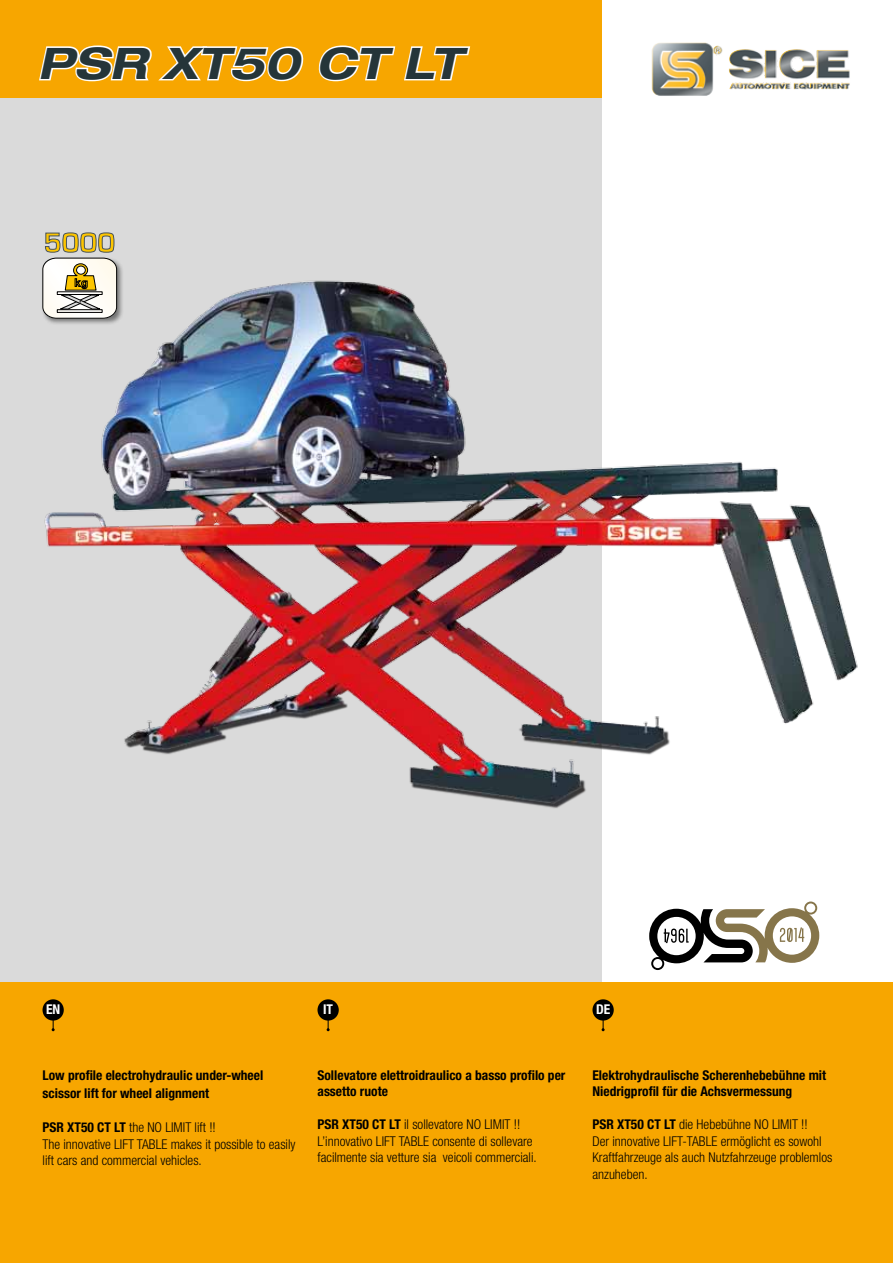
<style>
.page{position:relative;width:893px;height:1263px;background:#fff}
.page>*{position:absolute;margin:0;border:0;box-sizing:border-box;transform-origin:0 0}
.t1{font:italic 700 expanded 43.5px "Helvetica Neue LT Std";color:#253539}
.t2{font:300 condensed 13.5px/16.5px "Helvetica Neue LT Std";color:#000}
.t3{font:700 condensed 13.5px/16.5px "Helvetica Neue LT Std";color:#000}
.t4{font:700 condensed 13.5px "Helvetica Neue LT Std";color:#fff}
.s1{font-weight:700}
</style>
<div class="page">
<div style="left:0;top:21px;width:602px;height:1178px;background:#dadada"></div>
<div style="left:0;top:0;width:602px;height:98px;background:#f7a600"></div>
<div style="left:0;top:982px;width:893px;height:281px;background:#f7a600"></div>
<svg style="left:649px;top:901px;width:170px;height:69px"></svg>
<img style="left:652px;top:43px;width:198px;height:53px">
<svg style="left:39px;top:45px;width:265px;height:37px"></svg>
<svg style="left:318px;top:45px;width:153px;height:37px"></svg>
<svg style="left:45px;top:232px;width:70px;height:11px"></svg>
<img style="left:42px;top:243px;width:816px;height:565px">
<svg style="left:52px;top:1020px;width:3px;height:11px"></svg>
<div style="left:43px;top:999px;width:21px;height:21px;background:#000;border-radius:50%"></div>
<svg style="left:327px;top:1020px;width:3px;height:11px"></svg>
<div style="left:317px;top:999px;width:22px;height:21px;background:#000;border-radius:50%"></div>
<svg style="left:602px;top:1020px;width:3px;height:11px"></svg>
<div style="left:592px;top:999px;width:22px;height:21px;background:#000;border-radius:50%"></div>
<h1 class="t1" style="left:38px;top:36px;width:425px">PSR XT50 CT LT</h1>
<p class="t4" style="left:46px;top:1001px;width:16px">EN</p>
<p class="t4" style="left:323px;top:1001px;width:11px">IT</p>
<p class="t4" style="left:596px;top:1001px;width:16px">DE</p>
<p class="t3" style="left:43px;top:1066px;width:222px;line-height:18px">Low profile electrohydraulic under-wheel scissor lift for wheel alignment</p>
<p class="t2" style="left:43px;top:1119px;width:255px"><span class="s1">PSR XT50 CT LT</span> the NO LIMIT lift !!<br>The innovative LIFT TABLE makes it possible to easily lift cars and commercial vehicles.</p>
<p class="t3" style="left:317px;top:1067px;width:249px">Sollevatore elettroidraulico a basso profilo per assetto ruote</p>
<p class="t2" style="left:317px;top:1116px;width:221px"><span class="s1">PSR XT50 CT LT</span> il sollevatore NO LIMIT !!<br>L’innovativo LIFT TABLE consente di sollevare facilmente sia vetture sia veicoli commerciali.</p>
<p class="t3" style="left:592px;top:1067px;width:235px">Elektrohydraulische Scherenhebebühne mit<br>Niedrigprofil für die Achsvermessung</p>
<p class="t2" style="left:592px;top:1116px;width:241px"><span class="s1">PSR XT50 CT LT</span> die Hebebühne NO LIMIT !!<br>Der innovative LIFT-TABLE ermöglicht es sowohl Kraftfahrzeuge als auch Nutzfahrzeuge problemlos anzuheben.</p>
</div>
